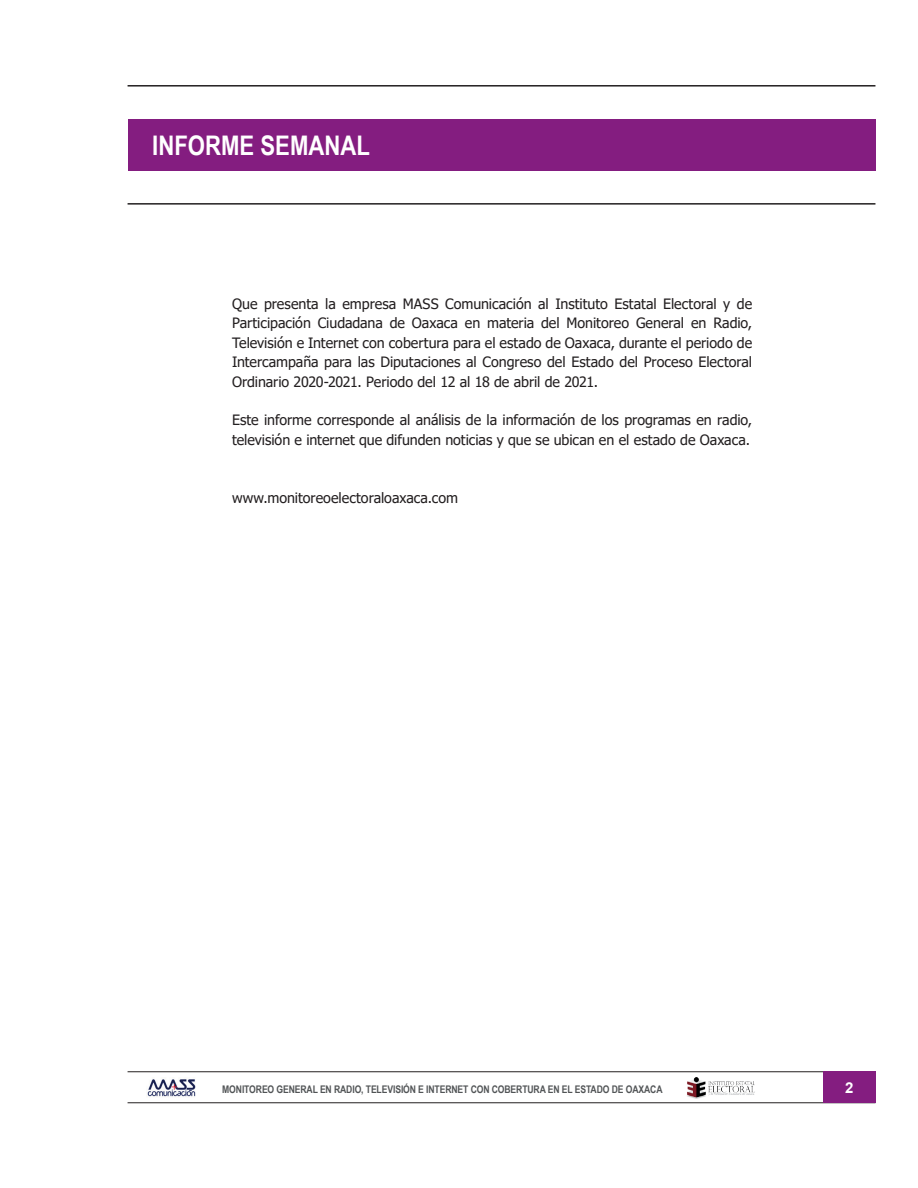
<style>
.page{position:relative;width:918px;height:1188px;background:#fff}
.page>*{position:absolute;margin:0;border:0;box-sizing:border-box;transform-origin:0 0}
.t1{font:700 27px "Arial Narrow";color:#fff}
.t2{font:700 15px "Arial";color:#fff}
.t3{font:14.25px/19.5px "Tahoma";letter-spacing:-.005em;color:#231f20;text-align:justify}
.t4{font:700 10.5px "Arial Narrow";letter-spacing:-.01em;color:#515456}
</style>
<div class="page">
<hr style="left:128px;top:1072px;width:747px;height:1px;background:#231f20">
<hr style="left:128px;top:1103px;width:747px;height:1px;background:#231f20">
<div style="left:823px;top:1072px;width:52px;height:31px;background:#841d80"></div>
<img style="left:147px;top:1079px;width:49px;height:18px">
<img style="left:687px;top:1077px;width:68px;height:22px">
<div style="left:128px;top:119px;width:747px;height:52px;background:#841d80"></div>
<hr style="left:128px;top:203px;width:747px;height:2px;background:#231f20">
<hr style="left:128px;top:85px;width:747px;height:2px;background:#231f20">
<h1 class="t1" style="left:152px;top:125px;width:219px">INFORME SEMANAL</h1>
<p class="t3" style="left:232px;top:294px;width:522px">Que presenta la empresa MASS Comunicación al Instituto Estatal Electoral y de Participación Ciudadana de Oaxaca en materia del Monitoreo General en Radio, Televisión e Internet con cobertura para el estado de Oaxaca, durante el periodo de Intercampaña para las Diputaciones al Congreso del Estado del Proceso Electoral Ordinario 2020-2021. Periodo del 12 al 18 de abril de 2021.</p>
<p class="t3" style="left:232px;top:411px;width:522px">Este informe corresponde al análisis de la información de los programas en radio, televisión e internet que difunden noticias y que se ubican en el estado de Oaxaca.</p>
<p class="t3" style="left:232px;top:489px;width:228px">www.monitoreoelectoraloaxaca.com</p>
<p class="t4" style="left:222px;top:1081px;width:442px">MONITOREO GENERAL EN RADIO, TELEVISIÓN E INTERNET CON COBERTURA EN EL ESTADO DE OAXACA</p>
<p class="t2" style="left:845px;top:1077px;width:10px">2</p>
</div>
